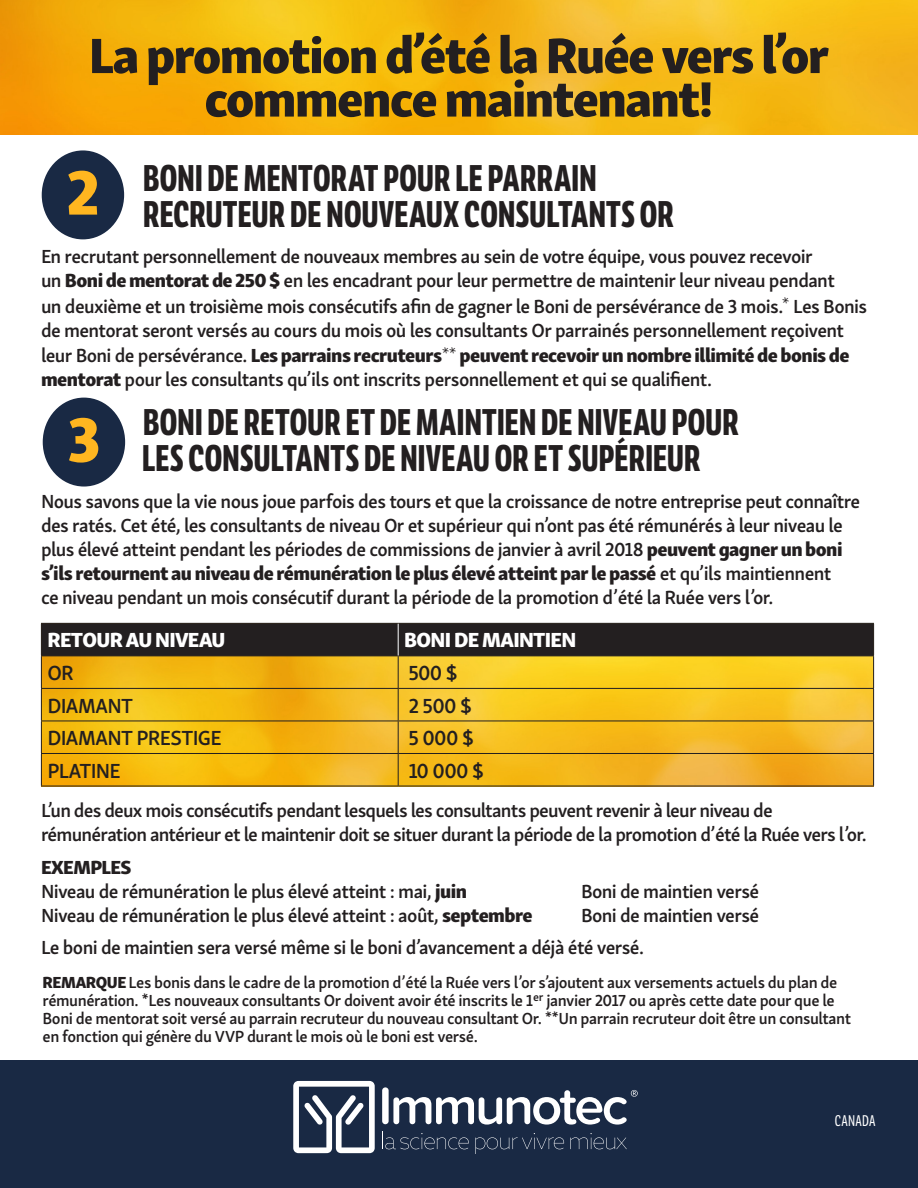
<style>
.page{position:relative;width:918px;height:1188px;background:#fff}
.page>*{position:absolute;margin:0;border:0;box-sizing:border-box;transform-origin:0 0}
.t1{font:64.5px "Skolar Sans Eb";color:#ffb620}
.t2{font:51px/43.5px "Skolar Sans Eb";letter-spacing:-.035em;color:#231f20;text-align:center}
.t3{font:700 36px/36px "LFT Etica Compressed";letter-spacing:.005em;color:#231f20}
.t4{font:600 21px "Skolar Sans";letter-spacing:-.035em;color:#231f20}
.t5{font:21px "Skolar Sans Eb";letter-spacing:-.03em;color:#fff}
.t6{font:600 19.5px/24px "Skolar Sans";letter-spacing:-.035em;color:#231f20}
.t7{font:600 16.5px/18px "Skolar Sans";letter-spacing:-.03em;color:#231f20}
.t8{font:15px "LFT Etica Compressed";letter-spacing:.02em;color:#fff}
.s1{font-family:"Skolar Sans Eb";font-weight:400}
.s2{font-weight:300;font-size:18px}
</style>
<div class="page">
<div style="left:0;top:1060px;width:918px;height:128px;background:#192944"></div>
<img style="left:42px;top:656px;width:831px;height:130px">
<div style="left:42px;top:624px;width:831px;height:31px;background:#231f20"></div>
<hr style="left:41px;top:656px;width:1px;height:32px;background:#231f20">
<hr style="left:398px;top:656px;width:1px;height:32px;background:#231f20">
<hr style="left:873px;top:656px;width:1px;height:32px;background:#231f20">
<hr style="left:41px;top:688px;width:357px;height:1px;background:#231f20">
<hr style="left:41px;top:689px;width:1px;height:32px;background:#231f20">
<hr style="left:398px;top:688px;width:476px;height:1px;background:#231f20">
<hr style="left:398px;top:689px;width:1px;height:32px;background:#231f20">
<hr style="left:873px;top:689px;width:1px;height:32px;background:#231f20">
<hr style="left:41px;top:721px;width:357px;height:1px;background:#231f20">
<hr style="left:41px;top:721px;width:1px;height:32px;background:#231f20">
<hr style="left:398px;top:721px;width:476px;height:1px;background:#231f20">
<hr style="left:398px;top:721px;width:1px;height:32px;background:#231f20">
<hr style="left:873px;top:721px;width:1px;height:32px;background:#231f20">
<hr style="left:41px;top:753px;width:357px;height:1px;background:#231f20">
<hr style="left:41px;top:754px;width:1px;height:32px;background:#231f20">
<hr style="left:398px;top:753px;width:476px;height:1px;background:#231f20">
<hr style="left:398px;top:754px;width:1px;height:32px;background:#231f20">
<hr style="left:873px;top:754px;width:1px;height:32px;background:#231f20">
<hr style="left:41px;top:786px;width:357px;height:1px;background:#231f20">
<hr style="left:398px;top:786px;width:476px;height:1px;background:#231f20">
<hr style="left:41px;top:623px;width:357px;height:1px;background:#231f20">
<hr style="left:41px;top:624px;width:1px;height:31px;background:#231f20">
<hr style="left:398px;top:623px;width:476px;height:1px;background:#231f20">
<hr style="left:873px;top:624px;width:1px;height:31px;background:#231f20">
<hr style="left:41px;top:655px;width:357px;height:1px;background:#231f20">
<hr style="left:398px;top:655px;width:476px;height:1px;background:#231f20">
<hr style="left:398px;top:624px;width:1px;height:31px;background:#fff">
<div style="left:43px;top:398px;width:82px;height:89px;background:#192944;border-radius:50%"></div>
<div style="left:42px;top:150px;width:82px;height:89px;background:#192944;border-radius:50%"></div>
<img style="left:0;top:0;width:918px;height:134px">
<div style="left:382px;top:1087px;width:7px;height:37px;background:#fff;border-radius:3px"></div>
<svg style="left:293px;top:1081px;width:82px;height:72px"></svg>
<svg style="left:385px;top:1133px;width:84px;height:16px"></svg>
<svg style="left:570px;top:1133px;width:57px;height:16px"></svg>
<svg style="left:475px;top:1133px;width:89px;height:21px"></svg>
<svg style="left:393px;top:1090px;width:245px;height:35px"></svg>
<p class="t2" style="left:89px;top:29px;width:742px">La promotion d’été la Ruée vers l’or commence maintenant!</p>
<p class="t3" style="left:143px;top:161px;width:532px">BONI DE MENTORAT POUR LE PARRAIN<br>RECRUTEUR DE NOUVEAUX CONSULTANTS OR</p>
<p class="t6" style="left:41px;top:243px;width:828px;line-height:24.6px">En recrutant personnellement de nouveaux membres au sein de votre équipe, vous pouvez recevoir<br>un <span class="s1">Boni de mentorat de 250 $</span> en les encadrant pour leur permettre de maintenir leur niveau pendant<br>un deuxième et un troisième mois consécutifs afin de gagner le Boni de persévérance de 3 mois.<span class="s2">*</span> Les Bonis de mentorat seront versés au cours du mois où les consultants Or parrainés personnellement reçoivent leur Boni de persévérance. <span class="s1">Les parrains recruteurs</span><span class="s2">**</span> <span class="s1">peuvent recevoir un nombre illimité de bonis de mentorat</span> pour les consultants qu’ils ont inscrits personnellement et qui se qualifient.</p>
<p class="t1" style="left:66px;top:137px;width:35px">2</p>
<p class="t3" style="left:142px;top:405px;width:598px">BONI DE RETOUR ET DE MAINTIEN DE NIVEAU POUR<br>LES CONSULTANTS DE NIVEAU OR ET SUPÉRIEUR</p>
<p class="t6" style="left:41px;top:488px;width:821px">Nous savons que la vie nous joue parfois des tours et que la croissance de notre entreprise peut connaître des ratés. Cet été, les consultants de niveau Or et supérieur qui n’ont pas été rémunérés à leur niveau le plus élevé atteint pendant les périodes de commissions de janvier à avril 2018 <span class="s1">peuvent gagner un boni s’ils retournent au niveau de rémunération le plus élevé atteint par le passé</span> et qu’ils maintiennent<br>ce niveau pendant un mois consécutif durant la période de la promotion d’été la Ruée vers l’or.</p>
<p class="t5" style="left:47px;top:622px;width:180px">RETOUR AU NIVEAU</p>
<p class="t5" style="left:404px;top:622px;width:174px">BONI DE MAINTIEN</p>
<p class="t4" style="left:47px;top:656px;width:28px">OR</p>
<p class="t4" style="left:408px;top:656px;width:51px">500 $</p>
<p class="t4" style="left:47px;top:689px;width:87px">DIAMANT</p>
<p class="t4" style="left:408px;top:689px;width:65px">2 500 $</p>
<p class="t4" style="left:47px;top:721px;width:176px">DIAMANT PRESTIGE</p>
<p class="t4" style="left:408px;top:721px;width:67px">5 000 $</p>
<p class="t4" style="left:47px;top:754px;width:75px">PLATINE</p>
<p class="t4" style="left:408px;top:754px;width:77px">10 000 $</p>
<p class="t6" style="left:41px;top:797px;width:827px">L’un des deux mois consécutifs pendant lesquels les consultants peuvent revenir à leur niveau de rémunération antérieur et le maintenir doit se situer durant la période de la promotion d’été la Ruée vers l’or.</p>
<p class="t6" style="left:41px;top:853px;width:428px"><span class="s1">EXEMPLES<br></span>Niveau de rémunération le plus élevé atteint : mai, <span class="s1">juin</span></p>
<p class="t1" style="left:67px;top:385px;width:35px">3</p>
<p class="t6" style="left:581px;top:877px;width:180px">Boni de maintien versé</p>
<p class="t6" style="left:41px;top:901px;width:493px">Niveau de rémunération le plus élevé atteint : août, <span class="s1">septembre</span></p>
<p class="t6" style="left:581px;top:901px;width:180px">Boni de maintien versé</p>
<p class="t6" style="left:41px;top:934px;width:605px">Le boni de maintien sera versé même si le boni d’avancement a déjà été versé.</p>
<p class="t7" style="left:43px;top:972px;width:810px"><span class="s1">REMARQUE</span> Les bonis dans le cadre de la promotion d’été la Ruée vers l’or s’ajoutent aux versements actuels du plan de rémunération. *Les nouveaux consultants Or doivent avoir été inscrits le 1<sup>er</sup> janvier 2017 ou après cette date pour que le Boni de mentorat soit versé au parrain recruteur du nouveau consultant Or. **Un parrain recruteur doit être un consultant en fonction qui génère du VVP durant le mois où le boni est versé.</p>
<p class="t8" style="left:835px;top:1112px;width:42px">CANADA</p>
</div>
